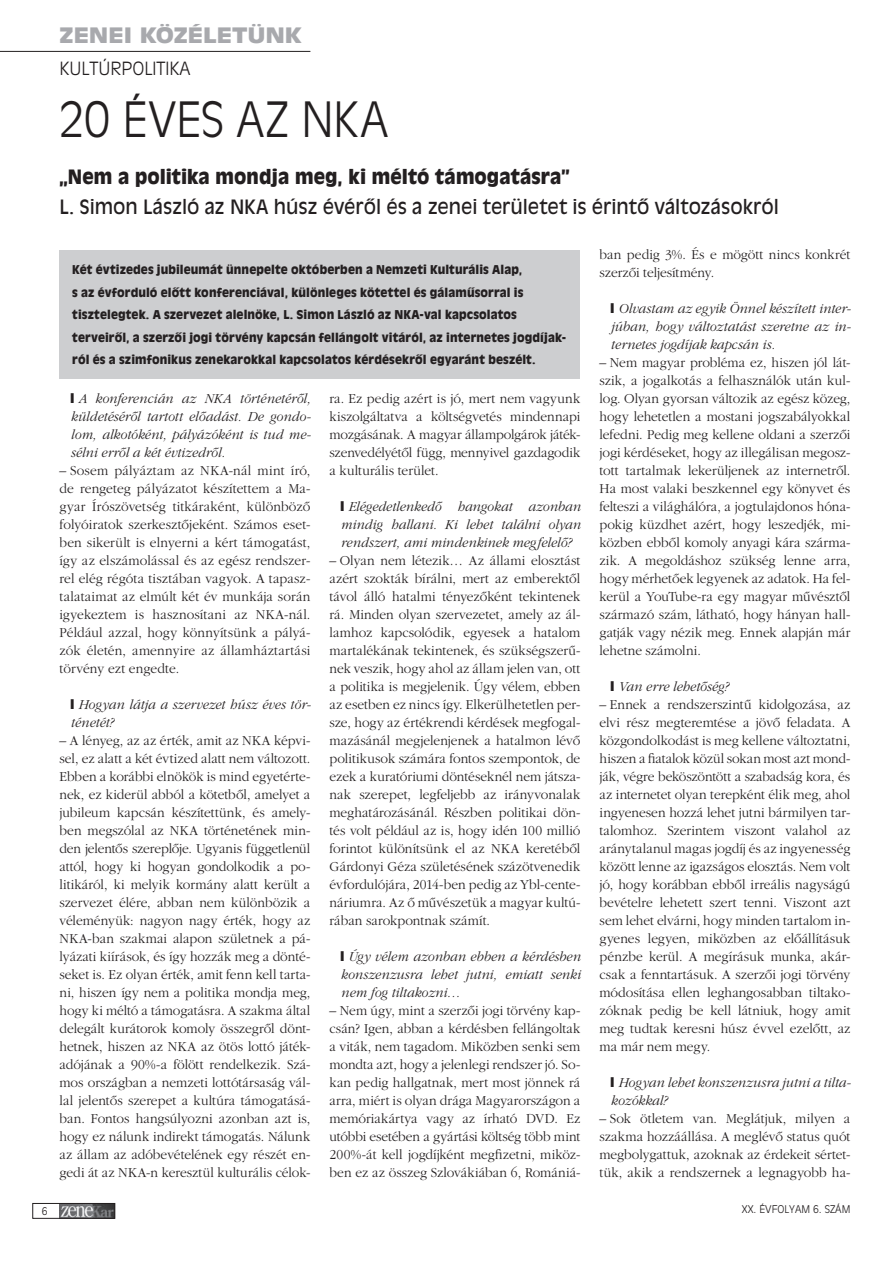
<style>
.page{position:relative;width:893px;height:1263px;background:#fff}
.page>*{position:absolute;margin:0;border:0;box-sizing:border-box;transform-origin:0 0}
.t1{font:48px "Antique Olive H Light";color:#231f20;scale:.95 1}
.t2{font:21px "Antique Olive H Black";letter-spacing:-.005em;color:#a8a9ad;scale:1.2 1}
.t3{font:19.5px "Antique Olive H Plain";color:#231f20;scale:.95 1}
.t4{font:19.5px "Antique Olive H Black";letter-spacing:.005em;color:#231f20;scale:.95 1}
.t5{font:18px "Antique Olive H Light";color:#231f20}
.t6{font:14.25px/18px "Garamond Light H";letter-spacing:.005em;color:#231f20;text-align:justify;scale:.95 1}
.t7{font:14.25px/18px "Garamond Light Italic H";letter-spacing:.005em;color:#231f20;text-align:justify;scale:.95 1}
.t8{font:12px/22.5px "Antique Olive H Black";letter-spacing:.01em;color:#231f20;scale:.95 1}
.t9{font:10.5px "Antique Olive H Light";color:#231f20}
</style>
<div class="page">
<hr style="left:0;top:51px;width:310px;height:1px;background:#231f20">
<img style="left:60px;top:1205px;width:53px;height:11px">
<div style="left:33px;top:1203px;width:82px;height:15px;border:1px solid #231f20"></div>
<div style="left:60px;top:250px;width:520px;height:128px;background:#cdced0"></div>
<h2 class="t2" style="left:60px;top:22px;width:160px">ZENEI KÖZÉLETünk</h2>
<p class="t5" style="left:60px;top:57px;width:133px">KULTÚRPOLITIKA</p>
<h1 class="t1" style="left:60px;top:92px;width:316px">20 ÉVES AZ NKA</h1>
<h3 class="t4" style="left:60px;top:166px;width:538px">„Nem a politika mondja meg, ki méltó támogatásra”</h3>
<h3 class="t3" style="left:60px;top:196px;width:759px">L. Simon László az NKA húsz évérôl és a zenei területet is érintô változásokról</h3>
<p class="t8" style="left:72px;top:258px;width:521px">Két évtizedes jubileumát ünnepelte októberben a Nemzeti Kulturális Alap,<br>s az évforduló elôtt konferenciával, különleges kötettel és gálamûsorral is tisztelegtek. A szervezet alelnöke, L. Simon László az NKA-val kapcsolatos terveirôl, a szerzôi jogi törvény kapcsán fellángolt vitáról, az internetes jogdíjak&shy;ról és a szimfonikus zenekarokkal kapcsolatos kérdésekrôl egyaránt beszélt.</p>
<p class="t7" style="left:71px;top:390px;width:255px;text-indent:7px">A konferencián az NKA történetérôl, küldetésérôl tartott elôadást. De gondo&shy;lom, alkotóként, pályázóként is tud me&shy;sélni errôl a két évtizedrôl.</p>
<p class="t6" style="left:60px;top:462px;width:266px">– Sosem pályáztam az NKA-nál mint író, de rengeteg pályázatot készítettem a Ma&shy;gyar Írószövetség titkáraként, különbözô folyóiratok szerkesztôjeként. Számos eset&shy;ben sikerült is elnyerni a kért támogatást, így az elszámolással és az egész rendszer&shy;rel elég régóta tisztában vagyok. A tapasz&shy;talataimat az elmúlt két év munkája során igyekeztem is hasznosítani az NKA-nál.<br>Például azzal, hogy könnyítsünk a pályá&shy;zók életén, amennyire az államháztartási törvény ezt engedte.</p>
<p class="t7" style="left:71px;top:696px;width:255px;text-indent:7px">Hogyan látja a szervezet húsz éves tör&shy;ténetét?</p>
<p class="t6" style="left:60px;top:732px;width:266px">– A lényeg, az az érték, amit az NKA képvi&shy;sel, ez alatt a két évtized alatt nem változott.<br>Ebben a korábbi elnökök is mind egyetérte&shy;nek, ez kiderül abból a kötetbôl, amelyet a jubileum kapcsán készítettünk, és amely&shy;ben megszólal az NKA történetének min&shy;den jelentôs szereplôje. Ugyanis függetlenül attól, hogy ki hogyan gondolkodik a po&shy;litikáról, ki melyik kormány alatt került a szervezet élére, abban nem különbözik a véleményük: nagyon nagy érték, hogy az NKA-ban szakmai alapon születnek a pá&shy;lyázati kiírások, és így hozzák meg a dönté&shy;seket is. Ez olyan érték, amit fenn kell tarta&shy;ni, hiszen így nem a politika mondja meg, hogy ki méltó a támogatásra. A szakma által delegált kurátorok komoly összegrôl dönt&shy;hetnek, hiszen az NKA az ötös lottó játék&shy;adójának a 90%-a fölött rendelkezik. Szá&shy;mos országban a nemzeti lottótársaság vál&shy;lal jelentôs szerepet a kultúra támogatásá&shy;ban. Fontos hangsúlyozni azonban azt is, hogy ez nálunk indirekt támogatás. Nálunk az állam az adóbevételének egy részét en&shy;gedi át az NKA-n keresztül kulturális célok-</p>
<p class="t6" style="left:330px;top:390px;width:266px">ra. Ez pedig azért is jó, mert nem vagyunk kiszolgáltatva a költségvetés mindennapi mozgásának. A magyar állampolgárok játék&shy;szenvedélyétôl függ, mennyivel gazdagodik a kulturális terület.</p>
<p class="t7" style="left:341px;top:498px;width:254px;text-indent:7px">Elégedetlenkedô hangokat azonban mindig hallani. Ki lehet találni olyan rendszert, ami mindenkinek megfelelô?</p>
<p class="t6" style="left:330px;top:552px;width:266px">– Olyan nem létezik… Az állami elosztást azért szokták bírálni, mert az emberektôl távol álló hatalmi tényezôként tekintenek rá. Minden olyan szervezetet, amely az ál&shy;lamhoz kapcsolódik, egyesek a hatalom martalékának tekintenek, és szükségszerû&shy;nek veszik, hogy ahol az állam jelen van, ott a politika is megjelenik. Úgy vélem, ebben az esetben ez nincs így. Elkerülhetetlen per&shy;sze, hogy az értékrendi kérdések megfogal&shy;mazásánál megjelenjenek a hatalmon lévô politikusok számára fontos szempontok, de ezek a kuratóriumi döntéseknél nem játsza&shy;nak szerepet, legfeljebb az irányvonalak meghatározásánál. Részben politikai dön&shy;tés volt például az is, hogy idén 100 millió forintot különítsünk el az NKA keretébôl Gárdonyi Géza születésének százötvenedik évfordulójára, 2014-ben pedig az Ybl-cente&shy;náriumra. Az ô mûvészetük a magyar kultú&shy;rában sarokpontnak számít.</p>
<p class="t7" style="left:341px;top:947px;width:254px;text-indent:7px">Úgy vélem azonban ebben a kérdésben konszenzusra lehet jutni, emiatt senki nem fog tiltakozni…</p>
<p class="t6" style="left:330px;top:1001px;width:266px">– Nem úgy, mint a szerzôi jogi törvény kap&shy;csán? Igen, abban a kérdésben fellángoltak a viták, nem tagadom. Miközben senki sem mondta azt, hogy a jelenlegi rendszer jó. So&shy;kan pedig hallgatnak, mert most jönnek rá arra, miért is olyan drága Magyarországon a memóriakártya vagy az írható DVD. Ez utóbbi esetében a gyártási költség több mint 200%-át kell jogdíjként megfizetni, miköz&shy;ben ez az összeg Szlovákiában 6, Romániá-</p>
<p class="t6" style="left:600px;top:245px;width:266px">ban pedig 3%. És e mögött nincs konkrét szerzôi teljesítmény.</p>
<p class="t7" style="left:611px;top:299px;width:255px;text-indent:7px">Olvastam az egyik Önnel készített inter&shy;júban, hogy változtatást szeretne az in&shy;ternetes jogdíjak kapcsán is.</p>
<p class="t6" style="left:600px;top:353px;width:266px">– Nem magyar probléma ez, hiszen jól lát&shy;szik, a jogalkotás a felhasználók után kul&shy;log. Olyan gyorsan változik az egész közeg, hogy lehetetlen a mostani jogszabályokkal lefedni. Pedig meg kellene oldani a szerzôi jogi kérdéseket, hogy az illegálisan megosz&shy;tott tartalmak lekerüljenek az internetrôl.<br>Ha most valaki beszkennel egy könyvet és felteszi a világhálóra, a jogtulajdonos hóna&shy;pokig küzdhet azért, hogy leszedjék, mi&shy;közben ebbôl komoly anyagi kára szárma&shy;zik. A megoldáshoz szükség lenne arra, hogy mérhetôek legyenek az adatok. Ha fel&shy;kerül a YouTube-ra egy magyar mûvésztôl származó szám, látható, hogy hányan hall&shy;gatják vagy nézik meg. Ennek alapján már lehetne számolni.</p>
<p class="t7" style="left:618px;top:677px;width:118px">Van erre lehetôség?</p>
<p class="t6" style="left:600px;top:695px;width:266px">– Ennek a rendszerszintû kidolgozása, az elvi rész megteremtése a jövô feladata. A közgondolkodást is meg kellene változtatni, hiszen a fiatalok közül sokan most azt mond&shy;ják, végre beköszöntött a szabadság kora, és az internetet olyan terepként élik meg, ahol ingyenesen hozzá lehet jutni bármilyen tar&shy;talomhoz. Szerintem viszont valahol az aránytalanul magas jogdíj és az ingyenesség között lenne az igazságos elosztás. Nem volt jó, hogy korábban ebbôl irreális nagyságú bevételre lehetett szert tenni. Viszont azt sem lehet elvárni, hogy minden tartalom in&shy;gyenes legyen, miközben az elôállításuk pénzbe kerül. A megírásuk munka, akár&shy;csak a fenntartásuk. A szerzôi jogi törvény módosítása ellen leghangosabban tiltako&shy;zóknak pedig be kell látniuk, hogy amit meg tudtak keresni húsz évvel ezelôtt, az ma már nem megy.</p>
<p class="t7" style="left:611px;top:1073px;width:255px;text-indent:7px">Hogyan lehet konszenzusra jutni a tilta&shy;kozókkal?</p>
<p class="t6" style="left:600px;top:1109px;width:266px">– Sok ötletem van. Meglátjuk, milyen a szakma hozzáállása. A meglévô status quót megbolygattuk, azoknak az érdekeit sértet&shy;tük, akik a rendszernek a legnagyobb ha-</p>
<p class="t9" style="left:42px;top:1205px;width:7px">6</p>
<p class="t9" style="left:742px;top:1203px;width:110px">XX. ÉVFOLYAM 6. SZÁM</p>
</div>
